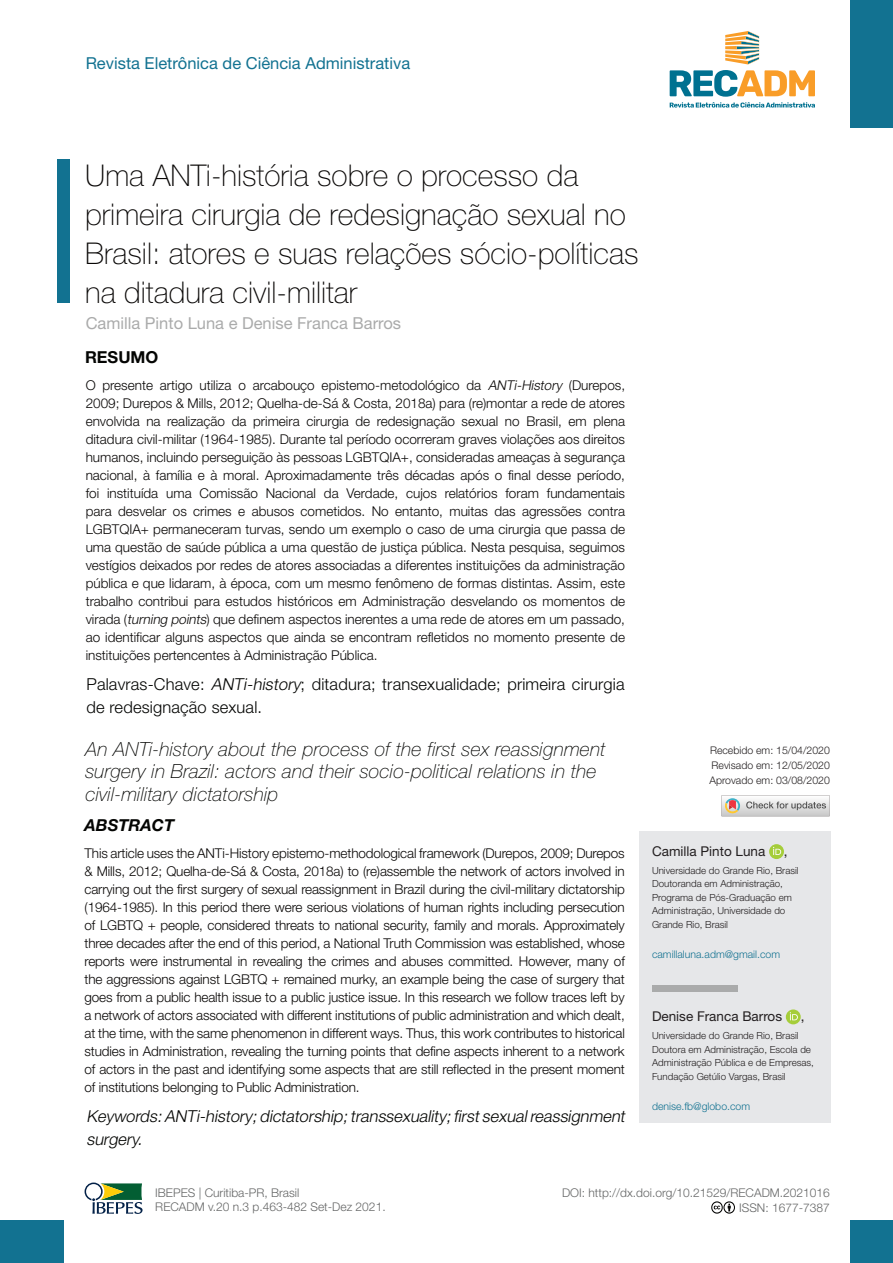
<style>
.page{position:relative;width:893px;height:1263px;background:#fff}
.page>*{position:absolute;margin:0;border:0;box-sizing:border-box;transform-origin:0 0}
.t1{font:100 30px/39px "Helvetica Neue";color:#090706}
.t2{font:italic 100 19.5px/22.5px "Helvetica Neue";letter-spacing:.01em;color:#040503}
.t3{font:300 16.5px/22.5px "Helvetica Neue";letter-spacing:.01em;color:#040503}
.t4{font:italic 300 16.5px/22.5px "Helvetica Neue";color:#040503}
.t5{font:16.5px "Helvetica Neue";color:#127291}
.t6{font:16.5px "Helvetica Neue";color:#aaabab}
.t7{font:italic 700 16.5px "Helvetica Neue";color:#040503}
.t8{font:700 16.5px "Helvetica Neue";color:#040503}
.t9{font:300 13.5px/18px "Helvetica Neue";letter-spacing:-.005em;color:#090706;text-align:justify}
.t10{font:13.5px "Helvetica Neue";color:#231f20}
.t11{font:300 12px/14.4px "Helvetica Neue";color:#656666;text-align:right}
.t12{font:300 10.5px/15px "Helvetica Neue";color:#231f20;text-align:justify}
.t13{font:300 10.5px "Helvetica Neue";color:#127291}
.t14{font:300 9.75px/13.5px "Helvetica Neue";color:#231f20}
.s1{font-style:italic}
</style>
<div class="page">
<div style="left:57px;top:159px;width:13px;height:144px;background:#127291"></div>
<div style="left:850px;top:0;width:43px;height:128px;background:#127291"></div>
<div style="left:0;top:1220px;width:64px;height:43px;background:#127291"></div>
<div style="left:850px;top:1220px;width:43px;height:43px;background:#127291"></div>
<svg style="left:85px;top:1182px;width:58px;height:32px"></svg>
<svg style="left:711px;top:1201px;width:24px;height:12px"></svg>
<svg style="left:670px;top:70px;width:145px;height:38px"></svg>
<svg style="left:725px;top:31px;width:34px;height:33px"></svg>
<div style="left:639px;top:831px;width:192px;height:292px;background:#e6e7e9"></div>
<svg style="left:769px;top:844px;width:15px;height:15px"></svg>
<svg style="left:773px;top:847px;width:8px;height:8px"></svg>
<div style="left:652px;top:985px;width:85px;height:7px;background:#aaabab"></div>
<svg style="left:786px;top:1009px;width:15px;height:15px"></svg>
<svg style="left:790px;top:1012px;width:8px;height:8px"></svg>
<svg style="left:721px;top:795px;width:109px;height:21px"></svg>
<p class="t5" style="left:86px;top:54px;width:326px">Revista Eletrônica de Ciência Administrativa</p>
<h1 class="t1" style="left:85px;top:156px;width:555px">Uma ANTi-história sobre o processo da primeira cirurgia de redesignação sexual no Brasil: atores e suas relações sócio-políticas na ditadura civil-militar</h1>
<p class="t6" style="left:86px;top:313px;width:317px">Camilla Pinto Luna e Denise Franca Barros</p>
<p class="t8" style="left:85px;top:347px;width:75px">RESUMO</p>
<p class="t9" style="left:86px;top:376px;width:541px">O presente artigo utiliza o arcabouço epistemo-metodológico da <span class="s1">ANTi-History</span> (Durepos, 2009; Durepos &amp; Mills, 2012; Quelha-de-Sá &amp; Costa, 2018a) para (re)montar a rede de atores envolvida na realização da primeira cirurgia de redesignação sexual no Brasil, em plena ditadura civil-militar (1964-1985). Durante tal período ocorreram graves violações aos direitos humanos, incluindo perseguição às pessoas LGBTQIA+, consideradas ameaças à segurança nacional, à família e à moral. Aproximadamente três décadas após o final desse período, foi instituída uma Comissão Nacional da Verdade, cujos relatórios foram fundamentais para desvelar os crimes e abusos cometidos. No entanto, muitas das agressões contra LGBTQIA+ permaneceram turvas, sendo um exemplo o caso de uma cirurgia que passa de uma questão de saúde pública a uma questão de justiça pública. Nesta pesquisa, seguimos vestígios deixados por redes de atores associadas a diferentes instituições da administração pública e que lidaram, à época, com um mesmo fenômeno de formas distintas. Assim, este trabalho contribui para estudos históricos em Administração desvelando os momentos de virada (<span class="s1">turning points</span>) que definem aspectos inerentes a uma rede de atores em um passado, ao identificar alguns aspectos que ainda se encontram refletidos no momento presente de instituições pertencentes à Administração Pública.</p>
<p class="t3" style="left:86px;top:673px;width:540px">Palavras-Chave: <span class="s1">ANTi-history</span>; ditadura; transexualidade; primeira cirurgia de redesignação sexual.</p>
<h2 class="t2" style="left:85px;top:737px;width:522px">An ANTi-history about the process of the first sex reassignment surgery in Brazil: actors and their socio-political relations in the civil-military dictatorship</h2>
<p class="t7" style="left:85px;top:814px;width:91px">ABSTRACT</p>
<p class="t9" style="left:85px;top:844px;width:542px">This article uses the ANTi-History epistemo-methodological framework (Durepos, 2009; Durepos &amp; Mills, 2012; Quelha-de-Sá &amp; Costa, 2018a) to (re)assemble the network of actors involved in carrying out the first surgery of sexual reassignment in Brazil during the civil-military dictatorship (1964-1985). In this period there were serious violations of human rights including persecution of LGBTQ + people, considered threats to national security, family and morals. Approximately three decades after the end of this period, a National Truth Commission was established, whose reports were instrumental in revealing the crimes and abuses committed. However, many of the aggressions against LGBTQ + remained murky, an example being the case of surgery that goes from a public health issue to a public justice issue. In this research we follow traces left by a network of actors associated with different institutions of public administration and which dealt, at the time, with the same phenomenon in different ways. Thus, this work contributes to historical studies in Administration, revealing the turning points that define aspects inherent to a network of actors in the past and identifying some aspects that are still reflected in the present moment of institutions belonging to Public Administration.</p>
<p class="t4" style="left:86px;top:1105px;width:543px">Keywords:ANTi-history;dictatorship;transsexuality;firstsexualreassignment surgery.</p>
<p class="t12" style="left:709px;top:743px;width:122px">Recebido em: 15/04/2020<br>Revisado em: 12/05/2020<br>Aprovado em: 03/08/2020</p>
<p class="t10" style="left:652px;top:843px;width:115px">Camilla Pinto Luna</p>
<p class="t10" style="left:784px;top:843px;width:5px">,</p>
<p class="t14" style="left:652px;top:863px;width:148px">Universidade do Grande Rio, Brasil<br>Doutoranda em Administração,<br>Programa de Pós-Graduação em<br>Administração, Universidade do<br>Grande Rio, Brasil</p>
<p class="t13" style="left:652px;top:948px;width:130px">camillaluna.adm@gmail.com</p>
<p class="t10" style="left:652px;top:1008px;width:132px">Denise Franca Barros</p>
<p class="t10" style="left:801px;top:1008px;width:5px">,</p>
<p class="t14" style="left:652px;top:1029px;width:163px">Universidade do Grande Rio, Brasil Doutora em Administração, Escola de Administração Pública e de Empresas, Fundação Getúlio Vargas, Brasil</p>
<p class="t13" style="left:652px;top:1100px;width:100px">denise.fb@globo.com</p>
<p class="t11" style="left:155px;top:1185px;width:232px;text-align:left">IBEPES | Curitiba-PR, Brasil<br>RECADM v.20 n.3 p.463-482 Set-Dez 2021.</p>
<p class="t11" style="left:562px;top:1186px;width:269px">DOI: http://dx.doi.org/10.21529/RECADM.2021016<br>ISSN: 1677-7387</p>
</div>
